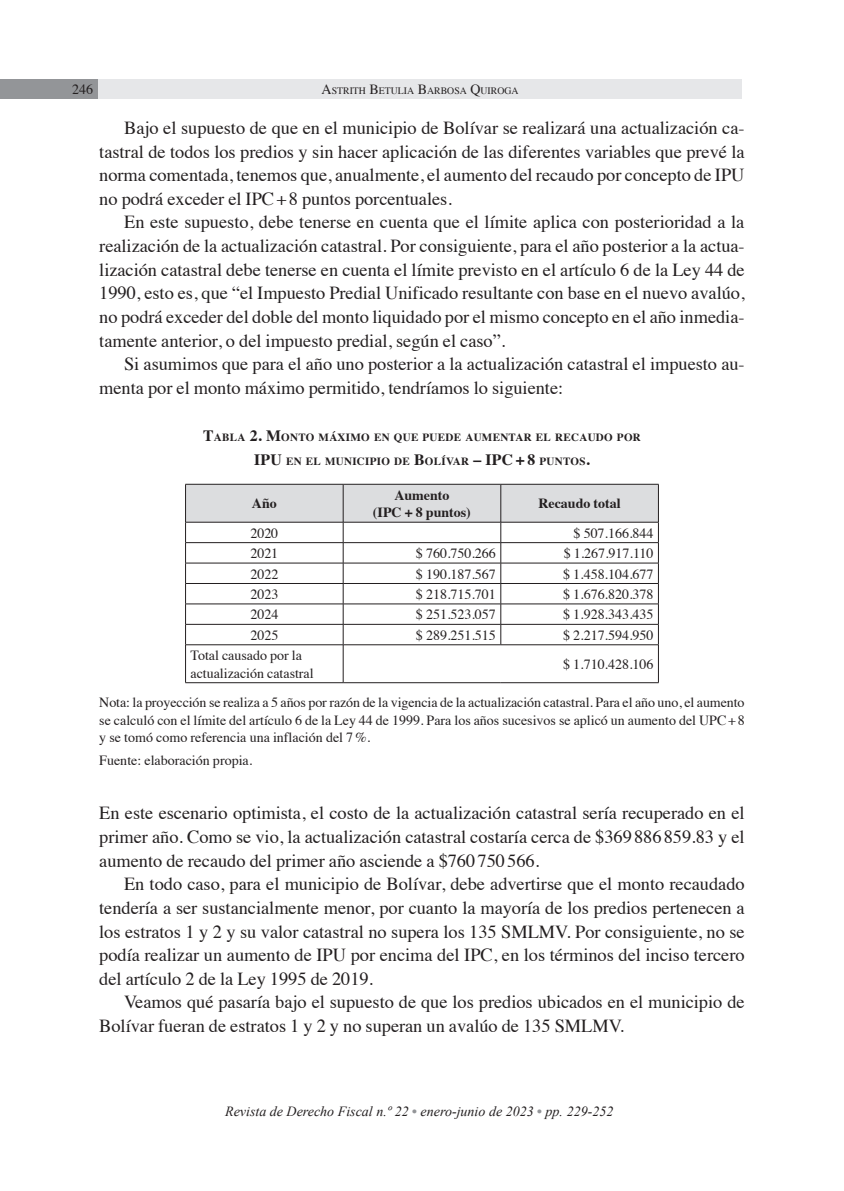
<style>
.page{position:relative;width:844px;height:1191px;background:#fff}
.page>*{position:absolute;margin:0;border:0;box-sizing:border-box;transform-origin:0 0}
.t1{font:18.38px/23.6px "Times";letter-spacing:-.005em;color:#231f20;text-align:justify}
.t2{font:14px/17.5px "Times";color:#231f20}
.t3{font:italic 14px "Times New Roman";color:#231f20}
.t4{font:700 14px/17.5px "Times";color:#231f20;text-align:center}
.t5{font:700 11.03px/23.6px "Times";letter-spacing:.03em;color:#231f20}
.t6{font:9.8px "Times";color:#231f20}
.s1{font-size:14px}
.s2{font-size:15.75px}
.s3{font-family:"Times";font-style:normal;color:#939598}
</style>
<div class="page">
<div style="left:0;top:79px;width:98px;height:20px;background:#939598"></div>
<div style="left:98px;top:79px;width:643px;height:20px;background:#e6e7e9"></div>
<hr style="left:185px;top:644px;width:158px;height:1px;background:#231f20">
<svg style="left:185px;top:485px;width:474px;height:159px"></svg>
<hr style="left:185px;top:645px;width:1px;height:37px;background:#231f20">
<hr style="left:185px;top:682px;width:158px;height:1px;background:#231f20">
<hr style="left:185px;top:484px;width:158px;height:1px;background:#231f20">
<hr style="left:185px;top:484px;width:1px;height:38px;background:#231f20">
<hr style="left:343px;top:484px;width:157px;height:1px;background:#231f20">
<hr style="left:500px;top:484px;width:158px;height:1px;background:#231f20">
<hr style="left:658px;top:484px;width:1px;height:38px;background:#231f20">
<hr style="left:185px;top:522px;width:158px;height:1px;background:#231f20">
<hr style="left:343px;top:522px;width:157px;height:1px;background:#231f20">
<hr style="left:500px;top:522px;width:158px;height:1px;background:#231f20">
<hr style="left:343px;top:644px;width:157px;height:1px;background:#231f20">
<hr style="left:343px;top:645px;width:1px;height:37px;background:#231f20">
<hr style="left:500px;top:644px;width:158px;height:1px;background:#231f20">
<hr style="left:658px;top:645px;width:1px;height:37px;background:#231f20">
<hr style="left:343px;top:682px;width:157px;height:1px;background:#231f20">
<hr style="left:500px;top:682px;width:158px;height:1px;background:#231f20">
<p class="t2" style="left:72px;top:80px;width:22px">246</p>
<p class="t6" style="left:321px;top:82px;width:198px"><span class="s1">A</span>STRITH <span class="s1">B</span>ETULIA <span class="s1">B</span>ARBOSA <span class="s1">Q</span>UIROGA</p>
<p class="t1" style="left:99px;top:114px;width:646px;text-indent:25px">Bajo el supuesto de que en el municipio de Bolívar se realizará una actualización ca&shy;tastral de todos los predios y sin hacer aplicación de las diferentes variables que prevé la norma comentada, tenemos que, anualmente, el aumento del recaudo por concepto de IPU no podrá exceder el IPC+8 puntos porcentuales.</p>
<p class="t1" style="left:99px;top:209px;width:646px;text-indent:25px">En este supuesto, debe tenerse en cuenta que el límite aplica con posterioridad a la realización de la actualización catastral. Por consiguiente, para el año posterior a la actua&shy;lización catastral debe tenerse en cuenta el límite previsto en el artículo 6 de la Ley 44 de 1990, esto es, que “el Impuesto Predial Unificado resultante con base en el nuevo avalúo, no podrá exceder del doble del monto liquidado por el mismo concepto en el año inmedia&shy;tamente anterior, o del impuesto predial, según el caso”.</p>
<p class="t1" style="left:99px;top:351px;width:646px;text-indent:25px">Si asumimos que para el año uno posterior a la actualización catastral el impuesto au&shy;menta por el monto máximo permitido, tendríamos lo siguiente:</p>
<p class="t5" style="left:203px;top:424px;width:236px"><span class="s2">T</span>ABLA <span class="s2">2. M</span>ONTO MÁXIMO EN QUE PUEDE</p>
<p class="t5" style="left:254px;top:424px;width:388px;text-indent:211px">AUMENTAR EL RECAUDO POR<br><span class="s2">IPU</span> EN EL MUNICIPIO DE <span class="s2">B</span>OLÍVAR <span class="s2">– IPC</span></p>
<p class="t5" style="left:515px;top:448px;width:75px"><span class="s2">+ 8</span> PUNTOS<span class="s2">.</span></p>
<p class="t4" style="left:252px;top:493px;width:26px">Año</p>
<p class="t4" style="left:373px;top:485px;width:99px">Aumento<br>(IPC + 8 puntos)</p>
<p class="t4" style="left:538px;top:493px;width:84px">Recaudo total</p>
<p class="t2" style="left:250px;top:523px;width:29px">2020</p>
<p class="t2" style="left:573px;top:523px;width:81px">$ 507.166.844</p>
<p class="t2" style="left:250px;top:543px;width:29px">2021</p>
<p class="t2" style="left:416px;top:543px;width:81px">$ 760.750.266</p>
<p class="t2" style="left:563px;top:543px;width:91px">$ 1.267.917.110</p>
<p class="t2" style="left:250px;top:564px;width:29px">2022</p>
<p class="t2" style="left:416px;top:564px;width:81px">$ 190.187.567</p>
<p class="t2" style="left:563px;top:564px;width:92px">$ 1.458.104.677</p>
<p class="t2" style="left:250px;top:584px;width:29px">2023</p>
<p class="t2" style="left:416px;top:584px;width:81px">$ 218.715.701</p>
<p class="t2" style="left:563px;top:584px;width:92px">$ 1.676.820.378</p>
<p class="t2" style="left:250px;top:605px;width:29px">2024</p>
<p class="t2" style="left:416px;top:605px;width:81px">$ 251.523.057</p>
<p class="t2" style="left:563px;top:605px;width:92px">$ 1.928.343.435</p>
<p class="t2" style="left:250px;top:625px;width:29px">2025</p>
<p class="t2" style="left:416px;top:625px;width:81px">$ 289.251.515</p>
<p class="t2" style="left:563px;top:625px;width:92px">$ 2.217.594.950</p>
<p class="t2" style="left:190px;top:645px;width:125px">Total causado por la actualización catastral</p>
<p class="t2" style="left:563px;top:654px;width:92px">$ 1.710.428.106</p>
<p class="t2" style="left:99px;top:693px;width:646px;text-align:justify">Nota: la proyección se realiza a 5 años por razón de la vigencia de la actualización catastral. Para el año uno, el aumento se calculó con el límite del artículo 6 de la Ley 44 de 1999. Para los años sucesivos se aplicó un aumento del UPC+8 y se tomó como referencia una inflación del 7%.</p>
<p class="t2" style="left:99px;top:750px;width:154px">Fuente: elaboración propia.</p>
<p class="t1" style="left:99px;top:799px;width:646px">En este escenario optimista, el costo de la actualización catastral sería recuperado en el primer año. Como se vio, la actualización catastral costaría cerca de $369886859.83 y el aumento de recaudo del primer año asciende a $760750566.</p>
<p class="t1" style="left:99px;top:870px;width:646px;text-indent:25px">En todo caso, para el municipio de Bolívar, debe advertirse que el monto recaudado tendería a ser sustancialmente menor, por cuanto la mayoría de los predios pertenecen a los estratos 1 y 2 y su valor catastral no supera los 135 SMLMV. Por consiguiente, no se podía realizar un aumento de IPU por encima del IPC, en los términos del inciso tercero del artículo 2 de la Ley 1995 de 2019.</p>
<p class="t1" style="left:99px;top:988px;width:646px;text-indent:25px">Veamos qué pasaría bajo el supuesto de que los predios ubicados en el municipio de<br>Bolívar fueran de estratos 1 y 2 y no superan un avalúo de 135 SMLMV.</p>
<p class="t3" style="left:225px;top:1101px;width:389px">Revista de Derecho Fiscal n.º 22 <span class="s3">•</span> enero-junio de 2023 <span class="s3">•</span> pp. 229-252</p>
</div>
